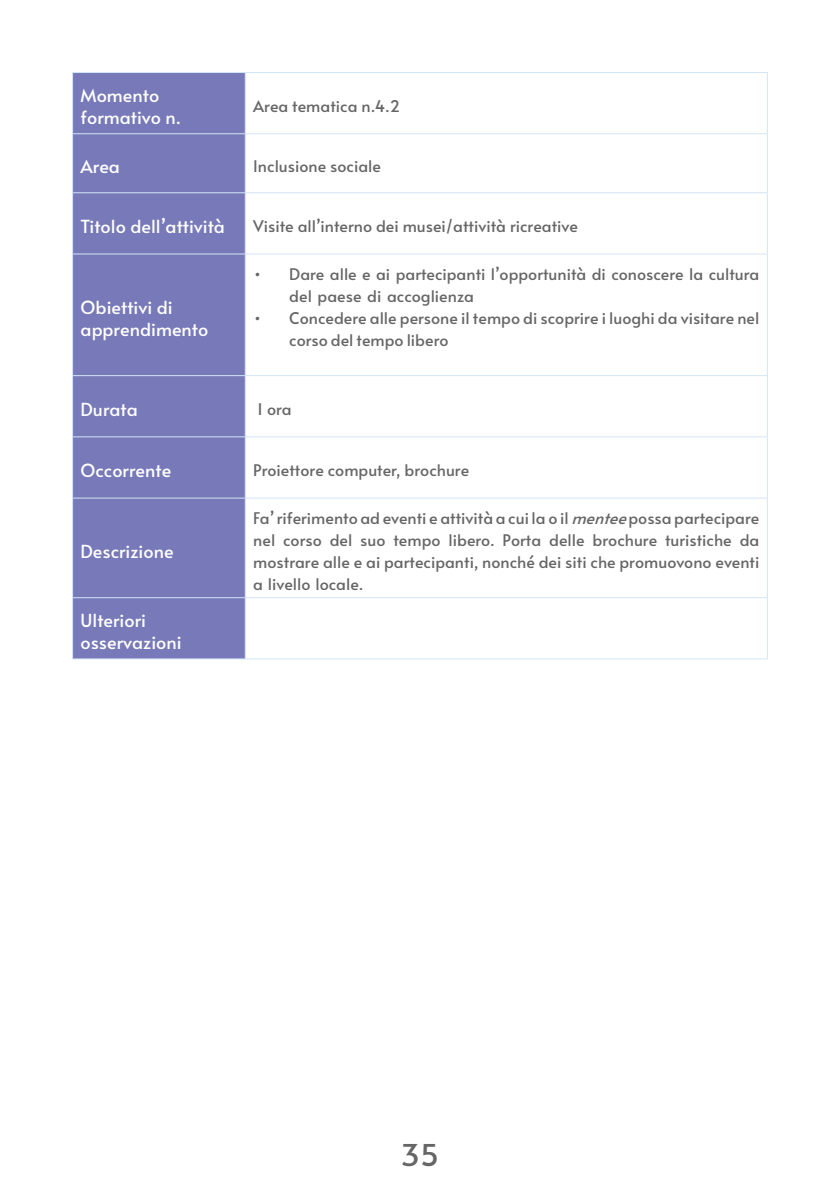
<style>
.page{position:relative;width:840px;height:1191px;background:#fff}
.page>*{position:absolute;margin:0;border:0;box-sizing:border-box;transform-origin:0 0}
.t1{font:30px "Alata";color:#666}
.t2{font:18px/21.6px "Alata";color:#fff}
.t3{font:16px/22px "Alata";color:#666}
.s1{font-style:italic}
</style>
<div class="page">
<div style="left:73px;top:73px;width:171px;height:585px;background:#7779b9"></div>
<hr style="left:72px;top:133px;width:173px;height:1px;background:#d4e5f6">
<hr style="left:245px;top:133px;width:522px;height:1px;background:#d4e5f6">
<hr style="left:72px;top:192px;width:173px;height:1px;background:#d4e5f6">
<hr style="left:245px;top:192px;width:522px;height:1px;background:#d4e5f6">
<hr style="left:72px;top:253px;width:173px;height:1px;background:#d4e5f6">
<hr style="left:245px;top:253px;width:522px;height:1px;background:#d4e5f6">
<hr style="left:72px;top:375px;width:173px;height:1px;background:#d4e5f6">
<hr style="left:245px;top:375px;width:522px;height:1px;background:#d4e5f6">
<hr style="left:72px;top:436px;width:173px;height:1px;background:#d4e5f6">
<hr style="left:245px;top:436px;width:522px;height:1px;background:#d4e5f6">
<hr style="left:72px;top:497px;width:173px;height:1px;background:#d4e5f6">
<hr style="left:245px;top:497px;width:522px;height:1px;background:#d4e5f6">
<hr style="left:72px;top:597px;width:173px;height:1px;background:#d4e5f6">
<hr style="left:245px;top:597px;width:522px;height:1px;background:#d4e5f6">
<hr style="left:72px;top:658px;width:173px;height:1px;background:#d4e5f6">
<hr style="left:245px;top:658px;width:522px;height:1px;background:#d4e5f6">
<hr style="left:72px;top:72px;width:173px;height:1px;background:#d4e5f6">
<hr style="left:72px;top:73px;width:1px;height:60px;background:#d4e5f6">
<hr style="left:245px;top:72px;width:522px;height:1px;background:#d4e5f6">
<hr style="left:244px;top:73px;width:2px;height:60px;background:#d4e5f6">
<hr style="left:766px;top:73px;width:1px;height:60px;background:#d4e5f6">
<hr style="left:72px;top:134px;width:1px;height:58px;background:#d4e5f6">
<hr style="left:244px;top:134px;width:2px;height:58px;background:#d4e5f6">
<hr style="left:766px;top:134px;width:1px;height:58px;background:#d4e5f6">
<hr style="left:72px;top:193px;width:1px;height:60px;background:#d4e5f6">
<hr style="left:244px;top:193px;width:2px;height:60px;background:#d4e5f6">
<hr style="left:766px;top:193px;width:1px;height:60px;background:#d4e5f6">
<hr style="left:72px;top:254px;width:1px;height:121px;background:#d4e5f6">
<hr style="left:244px;top:254px;width:2px;height:121px;background:#d4e5f6">
<hr style="left:766px;top:254px;width:1px;height:121px;background:#d4e5f6">
<hr style="left:72px;top:376px;width:1px;height:60px;background:#d4e5f6">
<hr style="left:244px;top:376px;width:2px;height:60px;background:#d4e5f6">
<hr style="left:766px;top:376px;width:1px;height:60px;background:#d4e5f6">
<hr style="left:72px;top:437px;width:1px;height:60px;background:#d4e5f6">
<hr style="left:244px;top:437px;width:2px;height:60px;background:#d4e5f6">
<hr style="left:766px;top:437px;width:1px;height:60px;background:#d4e5f6">
<hr style="left:72px;top:498px;width:1px;height:99px;background:#d4e5f6">
<hr style="left:244px;top:498px;width:2px;height:99px;background:#d4e5f6">
<hr style="left:766px;top:498px;width:1px;height:99px;background:#d4e5f6">
<hr style="left:72px;top:598px;width:1px;height:60px;background:#d4e5f6">
<hr style="left:244px;top:598px;width:2px;height:60px;background:#d4e5f6">
<hr style="left:766px;top:598px;width:1px;height:60px;background:#d4e5f6">
<p class="t2" style="left:80px;top:83px;width:102px">Momento formativo n.</p>
<p class="t3" style="left:253px;top:93px;width:148px">Area tematica n.4.2</p>
<p class="t2" style="left:80px;top:154px;width:41px">Area</p>
<p class="t3" style="left:253px;top:153px;width:129px">Inclusione sociale</p>
<p class="t2" style="left:80px;top:214px;width:146px">Titolo dell’attività</p>
<p class="t3" style="left:253px;top:213px;width:326px">Visite all’interno dei musei/attività ricreative</p>
<p class="t2" style="left:80px;top:294px;width:129px">Obiettivi di apprendimento</p>
<p class="t3" style="left:289px;top:261px;width:471px;text-indent:-36px">• Dare alle e ai partecipanti l’opportunità di conoscere la cultura del paese di accoglienza</p>
<p class="t3" style="left:289px;top:305px;width:471px;text-indent:-36px">• Concedere alle persone il tempo di scoprire i luoghi da visitare nel corso del tempo libero</p>
<p class="t2" style="left:80px;top:396px;width:59px">Durata</p>
<p class="t3" style="left:257px;top:396px;width:36px">1 ora</p>
<p class="t2" style="left:80px;top:458px;width:92px">Occorrente</p>
<p class="t3" style="left:253px;top:457px;width:217px">Proiettore computer, brochure</p>
<p class="t2" style="left:80px;top:538px;width:94px">Descrizione</p>
<p class="t2" style="left:80px;top:608px;width:103px">Ulteriori osservazioni</p>
<p class="t3" style="left:253px;top:505px;width:507px;text-align:justify">Fa’ riferimento ad eventi e attività a cui la o il <span class="s1">mentee</span>possa partecipare nel corso del suo tempo libero. Porta delle brochure turistiche da mostrare alle e ai partecipanti, nonché dei siti che promuovono eventi a livello locale.</p>
<h1 class="t1" style="left:400px;top:1128px;width:40px">35</h1>
</div>
